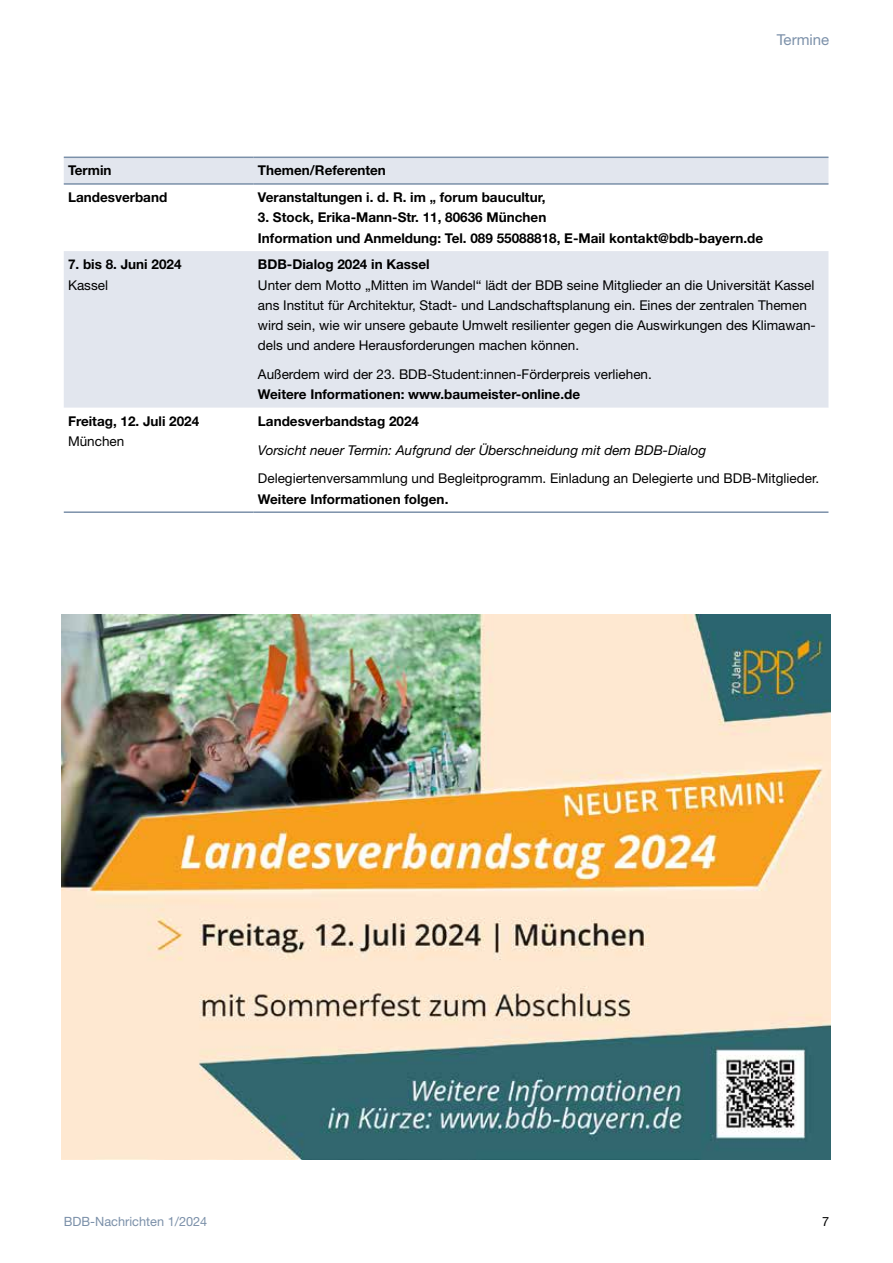
<style>
.page{position:relative;width:893px;height:1263px;background:#fff}
.page>*{position:absolute;margin:0;border:0;box-sizing:border-box;transform-origin:0 0}
.t1{font:15px "Helvetica Neue LT Std";color:#7b90a9}
.t2{font:13.5px/20.2px "Helvetica Neue LT Std";color:#000}
.t3{font:700 13.5px/20.2px "Helvetica Neue LT Std";color:#000}
.t4{font:italic 13.5px "Helvetica Neue LT Std";color:#000}
.t5{font:12.75px "Helvetica Neue LT Std";color:#7b90a9}
.t6{font:12.75px "Helvetica Neue LT Std";color:#000}
</style>
<div class="page">
<svg style="left:64px;top:158px;width:764px;height:250px;fill:#e2e6ee"></svg>
<hr style="left:64px;top:157px;width:190px;height:1px;background:#7b90a9">
<hr style="left:254px;top:157px;width:574px;height:1px;background:#7b90a9">
<hr style="left:64px;top:183px;width:190px;height:2px;background:#7b90a9">
<hr style="left:254px;top:183px;width:574px;height:2px;background:#7b90a9">
<hr style="left:64px;top:511px;width:190px;height:2px;background:#7b90a9">
<hr style="left:254px;top:511px;width:574px;height:2px;background:#7b90a9">
<img style="left:62px;top:614px;width:768px;height:546px">
<p class="t1" style="left:777px;top:30px;width:54px">Termine</p>
<p class="t3" style="left:68px;top:160px;width:45px">Termin</p>
<p class="t3" style="left:258px;top:160px;width:130px">Themen/Referenten</p>
<p class="t3" style="left:68px;top:187px;width:101px">Landesverband</p>
<p class="t3" style="left:258px;top:187px;width:289px">Veranstaltungen i. d. R. im „ forum baucultur,</p>
<p class="t3" style="left:258px;top:207px;width:507px">3. Stock, Erika-Mann-Str. 11, 80636 München<br>Information und Anmeldung: Tel. 089 55088818, E-Mail kontakt@bdb-bayern.de</p>
<p class="t3" style="left:68px;top:254px;width:115px">7. bis 8. Juni 2024</p>
<p class="t2" style="left:68px;top:274px;width:42px">Kassel</p>
<p class="t3" style="left:258px;top:254px;width:173px">BDB-Dialog 2024 in Kassel</p>
<p class="t2" style="left:258px;top:274px;width:559px">Unter dem Motto „Mitten im Wandel“ lädt der BDB seine Mitglieder an die Universität Kassel ans Institut für Architektur, Stadt- und Landschaftsplanung ein. Eines der zentralen Themen wird sein, wie wir unsere gebaute Umwelt resilienter gegen die Auswirkungen des Klimawan&shy;dels und andere Herausforderungen machen können.</p>
<p class="t2" style="left:258px;top:364px;width:395px">Außerdem wird der 23. BDB-Student:innen-Förderpreis verliehen.</p>
<p class="t3" style="left:258px;top:384px;width:324px">Weitere Informationen: www.baumeister-online.de</p>
<p class="t3" style="left:68px;top:411px;width:133px">Freitag, 12. Juli 2024</p>
<p class="t2" style="left:68px;top:431px;width:58px">München</p>
<p class="t3" style="left:258px;top:411px;width:163px">Landesverbandstag 2024</p>
<p class="t4" style="left:258px;top:442px;width:450px">Vorsicht neuer Termin: Aufgrund der Überschneidung mit dem BDB-Dialog</p>
<p class="t2" style="left:258px;top:468px;width:563px">Delegiertenversammlung und Begleitprogramm. Einladung an Delegierte und BDB-Mitglieder.</p>
<p class="t3" style="left:258px;top:488px;width:192px">Weitere Informationen folgen.</p>
<p class="t5" style="left:64px;top:1214px;width:145px">BDB-Nachrichten 1/2024</p>
<p class="t6" style="left:822px;top:1214px;width:9px">7</p>
</div>
